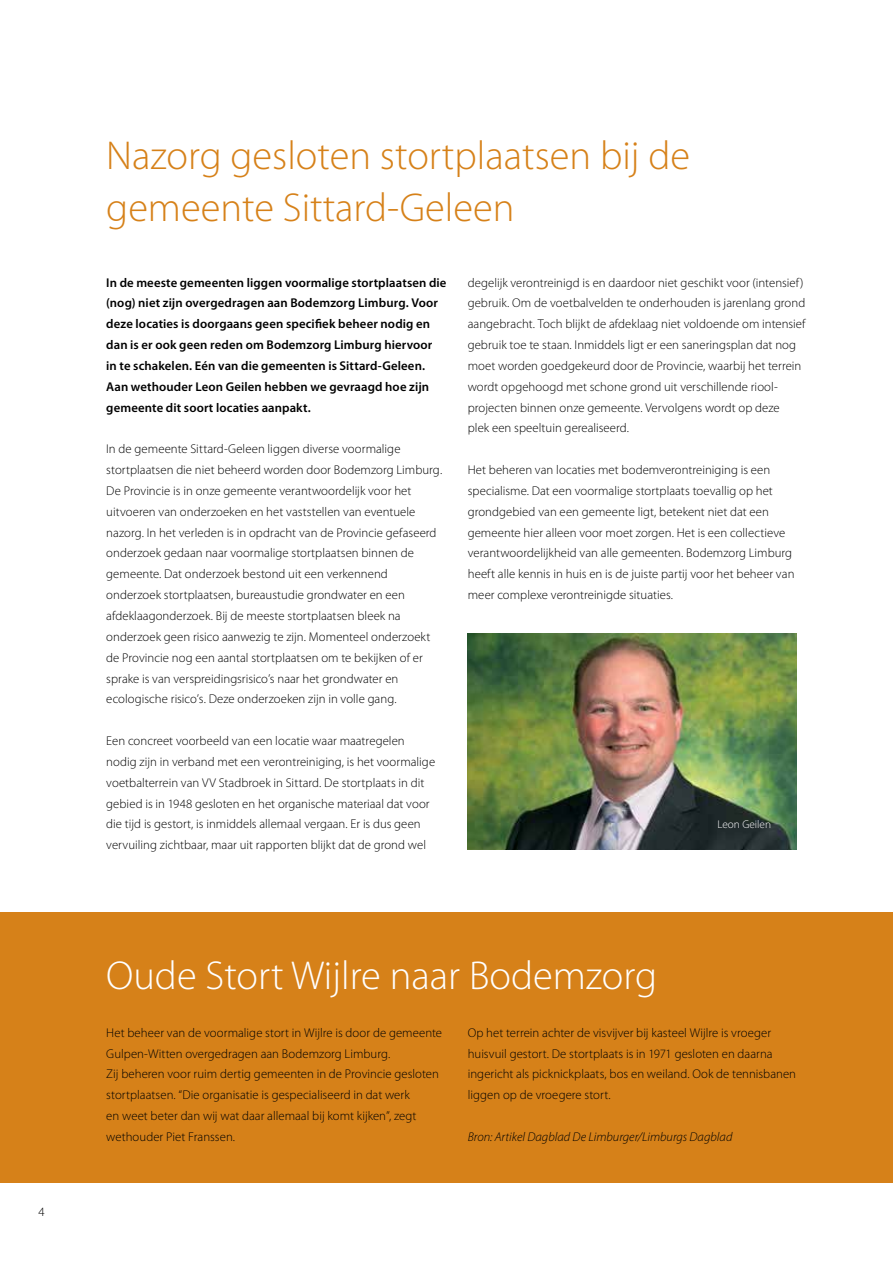
<style>
.page{position:relative;width:893px;height:1263px;background:#fff}
.page>*{position:absolute;margin:0;border:0;box-sizing:border-box;transform-origin:0 0}
.t1{font:300 40.5px/52.5px "Myriad Pro";color:#d68119}
.t2{font:300 40.5px "Myriad Pro";color:#fff}
.t3{font:300 12.75px/20.9px "Myriad Pro";color:#000}
.t4{font:600 12.75px/20.9px "Myriad Pro";letter-spacing:.01em;color:#000}
.t5{font:italic 300 12.75px "Myriad Pro";color:#000}
.t6{font:300 11.25px "Myriad Pro";color:#fff}
</style>
<div class="page">
<div style="left:0;top:912px;width:893px;height:270px;background:#d68119"></div>
<img style="left:468px;top:633px;width:328px;height:216px">
<p class="t3" style="left:39px;top:1202px;width:8px">4</p>
<h1 class="t1" style="left:106px;top:128px;width:585px">Nazorg gesloten stortplaatsen bij de gemeente Sittard-Geleen</h1>
<p class="t4" style="left:106px;top:272px;width:342px">In de meeste gemeenten liggen voormalige stortplaatsen die (nog) niet zijn overgedragen aan Bodemzorg Limburg. Voor deze locaties is doorgaans geen specifiek beheer nodig en dan is er ook geen reden om Bodemzorg Limburg hiervoor<br>in te schakelen. Eén van die gemeenten is Sittard-Geleen.<br>Aan wethouder Leon Geilen hebben we gevraagd hoe zijn gemeente dit soort locaties aanpakt.</p>
<p class="t3" style="left:106px;top:438px;width:337px">In de gemeente Sittard-Geleen liggen diverse voormalige stortplaatsen die niet beheerd worden door Bodemzorg Limburg.<br>De Provincie is in onze gemeente verantwoordelijk voor het uitvoeren van onderzoeken en het vaststellen van eventuele nazorg. In het verleden is in opdracht van de Provincie gefaseerd onderzoek gedaan naar voormalige stortplaatsen binnen de gemeente. Dat onderzoek bestond uit een verkennend onderzoek stortplaatsen, bureaustudie grondwater en een afdeklaagonderzoek. Bij de meeste stortplaatsen bleek na onderzoek geen risico aanwezig te zijn. Momenteel onderzoekt de Provincie nog een aantal stortplaatsen om te bekijken of er sprake is van verspreidingsrisico’s naar het grondwater en ecologische risico’s. Deze onderzoeken zijn in volle gang.</p>
<p class="t3" style="left:106px;top:730px;width:330px">Een concreet voorbeeld van een locatie waar maatregelen nodig zijn in verband met een verontreiniging, is het voormalige voetbalterrein van VV Stadbroek in Sittard. De stortplaats in dit gebied is in 1948 gesloten en het organische materiaal dat voor die tijd is gestort, is inmiddels allemaal vergaan. Er is dus geen vervuiling zichtbaar, maar uit rapporten blijkt dat de grond wel</p>
<p class="t3" style="left:468px;top:272px;width:339px">degelijk verontreinigd is en daardoor niet geschikt voor (intensief) gebruik. Om de voetbalvelden te onderhouden is jarenlang grond aangebracht. Toch blijkt de afdeklaag niet voldoende om intensief gebruik toe te staan. Inmiddels ligt er een saneringsplan dat nog moet worden goedgekeurd door de Provincie, waarbij het terrein wordt opgehoogd met schone grond uit verschillende riool&shy;projecten binnen onze gemeente. Vervolgens wordt op deze<br>plek een speeltuin gerealiseerd.</p>
<p class="t3" style="left:468px;top:459px;width:328px">Het beheren van locaties met bodemverontreiniging is een specialisme. Dat een voormalige stortplaats toevallig op het grondgebied van een gemeente ligt, betekent niet dat een gemeente hier alleen voor moet zorgen. Het is een collectieve verantwoordelijkheid van alle gemeenten. Bodemzorg Limburg heeft alle kennis in huis en is de juiste partij voor het beheer van meer complexe verontreinigde situaties.</p>
<p class="t6" style="left:718px;top:818px;width:55px">Leon Geilen</p>
<h1 class="t2" style="left:106px;top:951px;width:552px">Oude Stort Wijlre naar Bodemzorg</h1>
<p class="t3" style="left:106px;top:1022px;width:337px">Het beheer van de voormalige stort in Wijlre is door de gemeente Gulpen-Witten overgedragen aan Bodemzorg Limburg.<br>Zij beheren voor ruim dertig gemeenten in de Provincie gesloten stortplaatsen. “Die organisatie is gespecialiseerd in dat werk<br>en weet beter dan wij wat daar allemaal bij komt kijken”, zegt wethouder Piet Franssen.</p>
<p class="t3" style="left:468px;top:1022px;width:330px">Op het terrein achter de visvijver bij kasteel Wijlre is vroeger huisvuil gestort. De stortplaats is in 1971 gesloten en daarna ingericht als picknickplaats, bos en weiland. Ook de tennisbanen liggen op de vroegere stort.</p>
<p class="t5" style="left:468px;top:1129px;width:266px">Bron: Artikel Dagblad De Limburger/Limburgs Dagblad</p>
</div>
